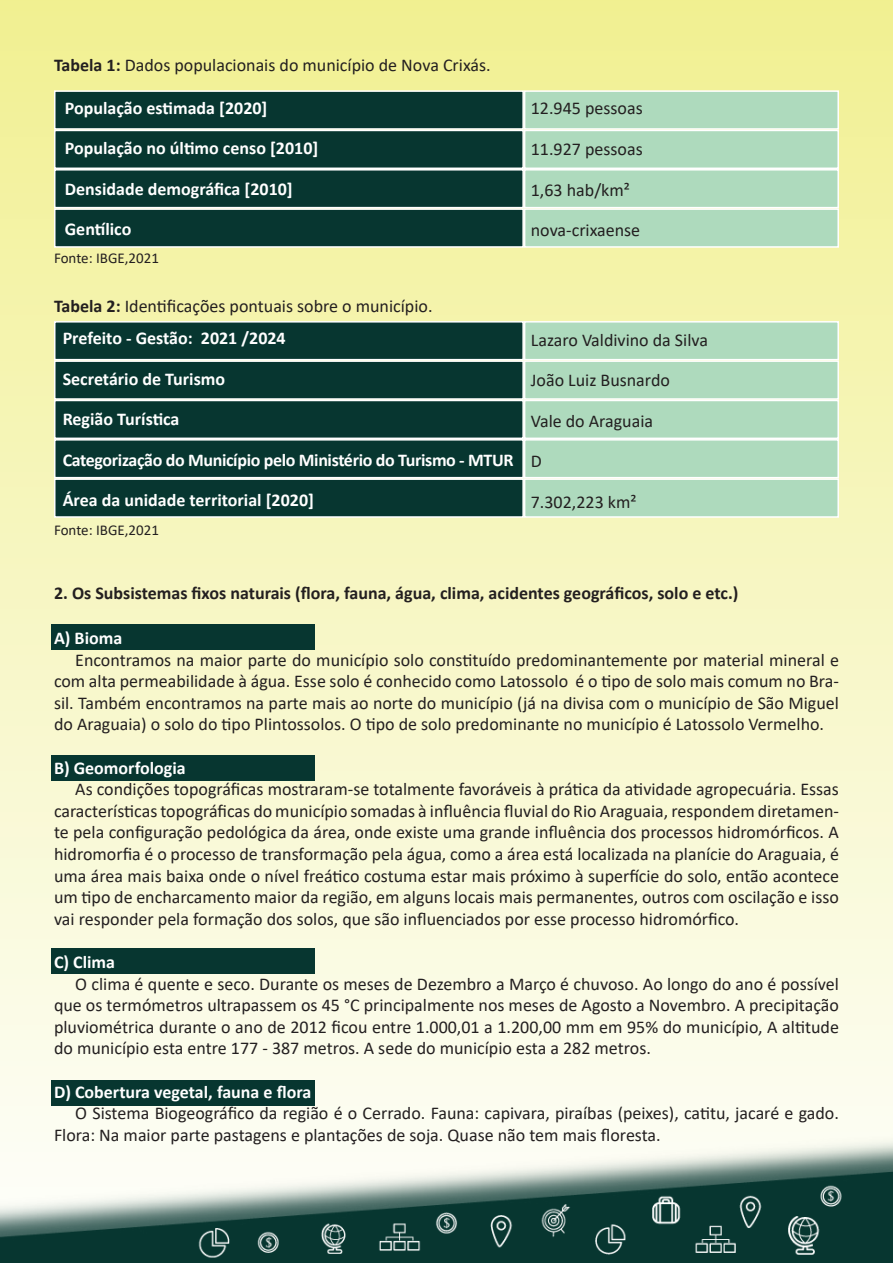
<style>
.page{position:relative;width:893px;height:1263px;background:#fff}
.page>*{position:absolute;margin:0;border:0;box-sizing:border-box;transform-origin:0 0}
.t1{font:18px/21.6px "Calibri";color:#231f20;text-align:justify}
.t2{font:700 18px "Calibri";color:#fff}
.t3{font:700 18px "Calibri";color:#231f20}
.t4{font:700 18px "Calibri";letter-spacing:-.02em;color:#fff}
.t5{font:15px "Calibri";color:#231f20}
.s1{font-weight:700}
</style>
<div class="page">
<img style="left:0;top:15px;width:893px;height:1248px">
<div style="left:51px;top:1080px;width:263px;height:26px;background:#073630"></div>
<div style="left:52px;top:624px;width:263px;height:26px;background:#073630"></div>
<div style="left:52px;top:755px;width:263px;height:26px;background:#073630"></div>
<div style="left:51px;top:949px;width:263px;height:25px;background:#073630"></div>
<div style="left:54px;top:90px;width:470px;height:40px;background:#073630;border:2px solid #fff"></div>
<div style="left:54px;top:321px;width:470px;height:39px;background:#073630;border:2px solid #fff"></div>
<div style="left:524px;top:90px;width:315px;height:40px;background:#aedabd;border:2px solid #fff"></div>
<div style="left:524px;top:321px;width:315px;height:39px;background:#aedabd;border:2px solid #fff"></div>
<div style="left:54px;top:130px;width:470px;height:39px;background:#073630;border:2px solid #fff"></div>
<div style="left:54px;top:360px;width:470px;height:40px;background:#073630;border:2px solid #fff"></div>
<div style="left:524px;top:130px;width:315px;height:39px;background:#aedabd;border:2px solid #fff"></div>
<div style="left:524px;top:360px;width:315px;height:40px;background:#aedabd;border:2px solid #fff"></div>
<div style="left:54px;top:169px;width:470px;height:39px;background:#073630;border:2px solid #fff"></div>
<div style="left:54px;top:400px;width:470px;height:39px;background:#073630;border:2px solid #fff"></div>
<div style="left:524px;top:169px;width:315px;height:39px;background:#aedabd;border:2px solid #fff"></div>
<div style="left:524px;top:400px;width:315px;height:39px;background:#aedabd;border:2px solid #fff"></div>
<div style="left:54px;top:208px;width:470px;height:40px;background:#073630;border:2px solid #fff"></div>
<div style="left:524px;top:208px;width:315px;height:40px;background:#aedabd;border:2px solid #fff"></div>
<div style="left:54px;top:439px;width:470px;height:39px;background:#073630;border:2px solid #fff"></div>
<div style="left:524px;top:439px;width:315px;height:39px;background:#aedabd;border:2px solid #fff"></div>
<div style="left:54px;top:478px;width:470px;height:40px;background:#073630;border:2px solid #fff"></div>
<div style="left:524px;top:478px;width:315px;height:40px;background:#aedabd;border:2px solid #fff"></div>
<p class="t1" style="left:54px;top:54px;width:438px"><span class="s1">Tabela 1:</span> Dados populacionais do município de Nova Crixás.</p>
<p class="t2" style="left:65px;top:95px;width:204px">População estimada [2020]</p>
<p class="t2" style="left:65px;top:136px;width:255px">População no último censo [2010]</p>
<p class="t2" style="left:65px;top:176px;width:229px">Densidade demográfica [2010]</p>
<p class="t2" style="left:65px;top:217px;width:68px">Gentílico</p>
<p class="t5" style="left:54px;top:248px;width:106px">Fonte: IBGE,2021</p>
<p class="t1" style="left:54px;top:294px;width:380px"><span class="s1">Tabela 2:</span> Identificações pontuais sobre o município.</p>
<p class="t2" style="left:63px;top:326px;width:225px">Prefeito - Gestão: 2021 /2024</p>
<p class="t2" style="left:63px;top:366px;width:164px">Secretário de Turismo</p>
<p class="t2" style="left:63px;top:407px;width:118px">Região Turística</p>
<p class="t4" style="left:63px;top:447px;width:452px">Categorização do Município pelo Ministério do Turismo - MTUR</p>
<p class="t2" style="left:63px;top:488px;width:253px">Área da unidade territorial [2020]</p>
<p class="t5" style="left:54px;top:520px;width:106px">Fonte: IBGE,2021</p>
<p class="t1" style="left:531px;top:97px;width:113px">12.945 pessoas</p>
<p class="t1" style="left:531px;top:138px;width:113px">11.927 pessoas</p>
<p class="t1" style="left:531px;top:178px;width:101px">1,63 hab/km²</p>
<p class="t1" style="left:531px;top:219px;width:111px">nova-crixaense</p>
<p class="t1" style="left:531px;top:328px;width:179px">Lazaro Valdivino da Silva</p>
<p class="t1" style="left:531px;top:369px;width:141px">João Luiz Busnardo</p>
<p class="t1" style="left:531px;top:409px;width:124px">Vale do Araguaia</p>
<p class="t1" style="left:531px;top:450px;width:13px">D</p>
<p class="t1" style="left:531px;top:490px;width:107px">7.302,223 km²</p>
<p class="t3" style="left:54px;top:580px;width:686px">2. Os Subsistemas fixos naturais (flora, fauna, água, clima, acidentes geográficos, solo e etc.)</p>
<p class="t2" style="left:54px;top:625px;width:70px">A) Bioma</p>
<p class="t1" style="left:54px;top:648px;width:786px;text-indent:21px">Encontramos na maior parte do município solo constituído predominantemente por material mineral e com alta permeabilidade à água. Esse solo é conhecido como Latossolo é o tipo de solo mais comum no Bra&shy;sil. Também encontramos na parte mais ao norte do município (já na divisa com o município de São Miguel do Araguaia) o solo do tipo Plintossolos. O tipo de solo predominante no município é Latossolo Vermelho.</p>
<p class="t2" style="left:54px;top:755px;width:133px">B) Geomorfologia</p>
<p class="t1" style="left:54px;top:778px;width:786px;text-indent:21px">As condições topográficas mostraram-se totalmente favoráveis à prática da atividade agropecuária. Essas características topográficas do município somadas à influência fluvial do Rio Araguaia, respondem diretamen&shy;te pela configuração pedológica da área, onde existe uma grande influência dos processos hidromórficos. A hidromorfia é o processo de transformação pela água, como a área está localizada na planície do Araguaia, é uma área mais baixa onde o nível freático costuma estar mais próximo à superfície do solo, então acontece um tipo de encharcamento maior da região, em alguns locais mais permanentes, outros com oscilação e isso vai responder pela formação dos solos, que são influenciados por esse processo hidromórfico.</p>
<p class="t2" style="left:54px;top:949px;width:63px">C) Clima</p>
<p class="t1" style="left:54px;top:972px;width:786px;text-indent:21px">O clima é quente e seco. Durante os meses de Dezembro a Março é chuvoso. Ao longo do ano é possível que os termómetros ultrapassem os 45 °C principalmente nos meses de Agosto a Novembro. A precipitação pluviométrica durante o ano de 2012 ficou entre 1.000,01 a 1.200,00 mm em 95% do município, A altitude do município esta entre 177 - 387 metros. A sede do município esta a 282 metros.</p>
<p class="t2" style="left:54px;top:1079px;width:259px">D) Cobertura vegetal, fauna e flora</p>
<p class="t1" style="left:54px;top:1102px;width:786px;text-indent:21px">O Sistema Biogeográfico da região é o Cerrado. Fauna: capivara, piraíbas (peixes), catitu, jacaré e gado.<br>Flora: Na maior parte pastagens e plantações de soja. Quase não tem mais floresta.</p>
</div>
